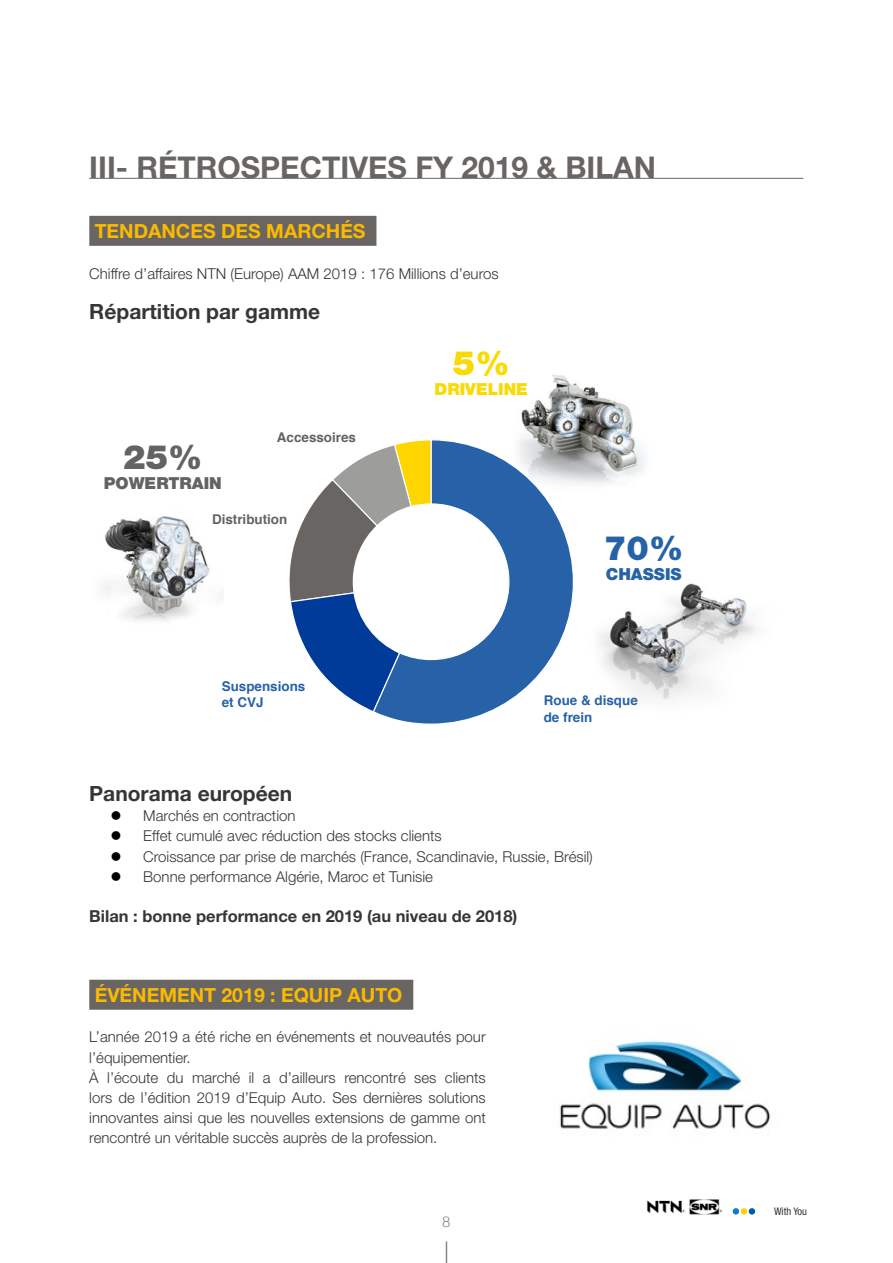
<style>
.page{position:relative;width:893px;height:1263px;background:#fff}
.page>*{position:absolute;margin:0;border:0;box-sizing:border-box;transform-origin:0 0}
.t1{font:900 33.6px "Helvetica Neue LT Std";color:#646363}
.t2{font:900 33.6px "Helvetica Neue LT Std";color:#2762a8}
.t3{font:900 33.6px "Helvetica Neue LT Std";color:#fada00}
.t4{font:700 30px "Helvetica Neue";color:#696563}
.t5{font:700 21px "Helvetica Neue";color:#383634}
.t6{font:700 19.5px "Helvetica Neue";color:#fbba00}
.t7{font:900 16.65px "Helvetica Neue LT Std";color:#646363}
.t8{font:900 16.65px "Helvetica Neue LT Std";color:#fada00}
.t9{font:900 16.65px "Helvetica Neue LT Std";color:#2762a8}
.t10{font:700 16.5px "Helvetica Neue LT Std";color:#383634}
.t11{font:300 15px/20.1px "Helvetica Neue";color:#383634}
.t12{font:300 15px "Helvetica";color:#878787}
.t13{font:700 13.5px/16.8px "Helvetica";color:#2762a8}
.t14{font:700 13.5px "Helvetica";color:#646363}
.t15{font:condensed 10.5px "Helvetica Neue";color:#383634}
</style>
<div class="page">
<svg style="left:446px;top:1241px;width:1px;height:22px"></svg>
<svg style="left:733px;top:1208px;width:22px;height:6px"></svg>
<img style="left:647px;top:1199px;width:75px;height:16px">
<div style="left:89px;top:216px;width:287px;height:30px;background:#696563"></div>
<div style="left:89px;top:980px;width:324px;height:30px;background:#696563"></div>
<hr style="left:89px;top:178px;width:714px;height:1px;background:#696563">
<img style="left:103px;top:516px;width:107px;height:105px">
<img style="left:521px;top:375px;width:124px;height:109px">
<img style="left:599px;top:583px;width:157px;height:117px">
<svg style="left:289px;top:453px;width:83px;height:258px"></svg>
<svg style="left:372px;top:439px;width:203px;height:285px"></svg>
<img style="left:559px;top:1040px;width:212px;height:89px">
<h2 class="t4" style="left:89px;top:149px;width:568px">III- RÉTROSPECTIVES FY 2019 &amp; BILAN</h2>
<h3 class="t6" style="left:95px;top:219px;width:272px">TENDANCES DES MARCHÉS</h3>
<p class="t11" style="left:89px;top:263px;width:411px">Chiffre d’affaires NTN (Europe) AAM 2019 : 176 Millions d’euros</p>
<h3 class="t5" style="left:89px;top:298px;width:232px">Répartition par gamme</h3>
<h1 class="t1" style="left:123px;top:437px;width:81px">25%</h1>
<p class="t7" style="left:104px;top:473px;width:120px">POWERTRAIN</p>
<p class="t14" style="left:277px;top:426px;width:81px">Accessoires</p>
<p class="t14" style="left:212px;top:509px;width:77px">Distribution</p>
<p class="t13" style="left:222px;top:678px;width:85px">Suspensions et CVJ</p>
<h1 class="t3" style="left:453px;top:343px;width:58px">5%</h1>
<p class="t8" style="left:435px;top:379px;width:95px">DRIVELINE</p>
<h1 class="t2" style="left:604px;top:528px;width:81px">70%</h1>
<p class="t9" style="left:606px;top:564px;width:77px">CHASSIS</p>
<p class="t13" style="left:544px;top:692px;width:96px">Roue &amp; disque de frein</p>
<h3 class="t5" style="left:89px;top:781px;width:205px">Panorama européen</h3>
<p class="t11" style="left:143px;top:806px;width:451px">Marchés en contraction<br>Effet cumulé avec réduction des stocks clients<br>Croissance par prise de marchés (France, Scandinavie, Russie, Brésil)<br>Bonne performance Algérie, Maroc et Tunisie</p>
<p class="t10" style="left:89px;top:906px;width:430px">Bilan : bonne performance en 2019 (au niveau de 2018)</p>
<h3 class="t6" style="left:95px;top:983px;width:309px">ÉVÉNEMENT 2019 : EQUIP AUTO</h3>
<p class="t11" style="left:89px;top:1027px;width:398px">L’année 2019 a été riche en événements et nouveautés pour l’équipementier.<br>À l’écoute du marché il a d’ailleurs rencontré ses clients lors de l’édition 2019 d’Equip Auto. Ses dernières solutions innovantes ainsi que les nouvelles extensions de gamme ont rencontré un véritable succès auprès de la profession.</p>
<p class="t12" style="left:442px;top:1208px;width:10px">8</p>
<p class="t15" style="left:774px;top:1205px;width:35px">With You</p>
</div>
